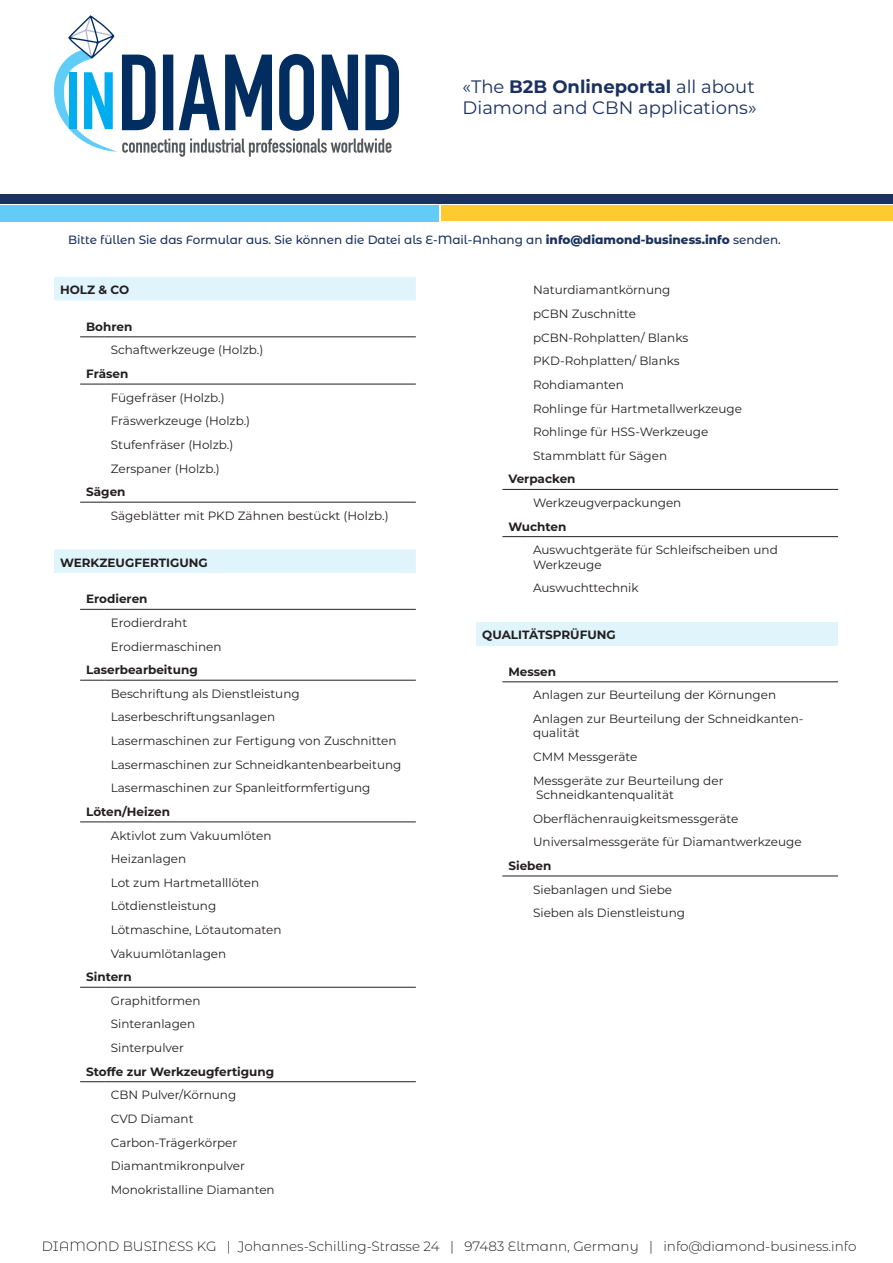
<style>
.page{position:relative;width:893px;height:1263px;background:#fff}
.page>*{position:absolute;margin:0;border:0;box-sizing:border-box;transform-origin:0 0}
.t1{font:18px/21.6px "Montserrat";color:#1b315f}
.t2{font:300 13.5px "Montserrat Alternates";color:#231f20}
.t3{font:12px/14.4px "Montserrat";color:#231f20}
.t4{font:700 12px "Montserrat";color:#231f20}
.t5{font:500 12px "Montserrat Alternates";color:#1b315f}
.s1{font-weight:700}
.s2{font-weight:800}
</style>
<div class="page">
<svg style="left:54px;top:15px;width:345px;height:142px"></svg>
<div style="left:0;top:194px;width:893px;height:9px;background:#1b315f"></div>
<div style="left:0;top:205px;width:439px;height:17px;background:#61ccf5"></div>
<div style="left:441px;top:205px;width:452px;height:16px;background:#fecb2f"></div>
<svg style="left:54px;top:277px;width:362px;height:296px"></svg>
<svg style="left:80px;top:337px;width:25px;height:1px"></svg>
<hr style="left:105px;top:337px;width:311px;height:1px;background:#231f20">
<svg style="left:80px;top:609px;width:25px;height:1px"></svg>
<hr style="left:105px;top:609px;width:311px;height:1px;background:#231f20">
<svg style="left:80px;top:384px;width:25px;height:1px"></svg>
<hr style="left:105px;top:384px;width:311px;height:1px;background:#231f20">
<svg style="left:80px;top:502px;width:25px;height:1px"></svg>
<hr style="left:105px;top:502px;width:311px;height:1px;background:#231f20">
<svg style="left:80px;top:680px;width:25px;height:1px"></svg>
<hr style="left:105px;top:680px;width:311px;height:1px;background:#231f20">
<svg style="left:80px;top:822px;width:25px;height:1px"></svg>
<hr style="left:105px;top:822px;width:311px;height:1px;background:#231f20">
<svg style="left:80px;top:987px;width:25px;height:1px"></svg>
<hr style="left:105px;top:987px;width:311px;height:1px;background:#231f20">
<svg style="left:80px;top:1081px;width:25px;height:1px"></svg>
<hr style="left:105px;top:1081px;width:311px;height:1px;background:#231f20">
<div style="left:476px;top:622px;width:362px;height:23px;background:#e0f4fc"></div>
<svg style="left:502px;top:489px;width:25px;height:1px"></svg>
<hr style="left:527px;top:489px;width:311px;height:1px;background:#231f20">
<svg style="left:502px;top:681px;width:25px;height:1px"></svg>
<hr style="left:527px;top:681px;width:311px;height:1px;background:#231f20">
<svg style="left:502px;top:536px;width:25px;height:1px"></svg>
<hr style="left:527px;top:536px;width:311px;height:1px;background:#231f20">
<svg style="left:502px;top:876px;width:25px;height:1px"></svg>
<hr style="left:527px;top:876px;width:311px;height:1px;background:#231f20">
<h1 class="t1" style="left:463px;top:75px;width:295px">«The <span class="s1">B2B Onlineportal</span> all about<br>Diamond and CBN applications»</h1>
<p class="t5" style="left:68px;top:232px;width:714px">Bitte füllen Sie das Formular aus. Sie können die Datei als E-Mail-Anhang an <span class="s2">info@diamond-business.info</span> senden.</p>
<p class="t4" style="left:60px;top:282px;width:71px">HOLZ &amp; CO</p>
<p class="t4" style="left:86px;top:318px;width:48px">Bohren</p>
<p class="t3" style="left:111px;top:343px;width:154px">Schaftwerkzeuge (Holzb.)</p>
<p class="t4" style="left:86px;top:365px;width:44px">Fräsen</p>
<p class="t3" style="left:111px;top:390px;width:115px">Fügefräser (Holzb.)</p>
<p class="t3" style="left:111px;top:413px;width:141px">Fräswerkzeuge (Holzb.)</p>
<p class="t3" style="left:111px;top:437px;width:124px">Stufenfräser (Holzb.)</p>
<p class="t3" style="left:111px;top:461px;width:111px">Zerspaner (Holzb.)</p>
<p class="t4" style="left:86px;top:483px;width:41px">Sägen</p>
<p class="t3" style="left:111px;top:508px;width:279px">Sägeblätter mit PKD Zähnen bestückt (Holzb.)</p>
<p class="t4" style="left:60px;top:554px;width:149px">WERKZEUGFERTIGUNG</p>
<p class="t4" style="left:86px;top:590px;width:63px">Erodieren</p>
<p class="t3" style="left:111px;top:615px;width:78px">Erodierdraht</p>
<p class="t3" style="left:111px;top:639px;width:112px">Erodiermaschinen</p>
<p class="t4" style="left:86px;top:661px;width:113px">Laserbearbeitung</p>
<p class="t3" style="left:111px;top:686px;width:190px">Beschriftung als Dienstleistung</p>
<p class="t3" style="left:111px;top:709px;width:166px">Laserbeschriftungsanlagen</p>
<p class="t3" style="left:111px;top:733px;width:287px">Lasermaschinen zur Fertigung von Zuschnitten</p>
<p class="t3" style="left:111px;top:757px;width:292px">Lasermaschinen zur Schneidkantenbearbeitung</p>
<p class="t3" style="left:111px;top:780px;width:261px">Lasermaschinen zur Spanleitformfertigung</p>
<p class="t4" style="left:86px;top:803px;width:85px">Löten/Heizen</p>
<p class="t3" style="left:111px;top:828px;width:162px">Aktivlot zum Vakuumlöten</p>
<p class="t3" style="left:111px;top:851px;width:77px">Heizanlagen</p>
<p class="t3" style="left:111px;top:875px;width:150px">Lot zum Hartmetalllöten</p>
<p class="t3" style="left:111px;top:898px;width:107px">Lötdienstleistung</p>
<p class="t3" style="left:111px;top:922px;width:172px">Lötmaschine, Lötautomaten</p>
<p class="t3" style="left:111px;top:946px;width:117px">Vakuumlötanlagen</p>
<p class="t4" style="left:86px;top:968px;width:47px">Sintern</p>
<p class="t3" style="left:111px;top:993px;width:91px">Graphitformen</p>
<p class="t3" style="left:111px;top:1016px;width:86px">Sinteranlagen</p>
<p class="t3" style="left:111px;top:1040px;width:75px">Sinterpulver</p>
<p class="t4" style="left:86px;top:1063px;width:190px">Stoffe zur Werkzeugfertigung</p>
<p class="t3" style="left:111px;top:1087px;width:127px">CBN Pulver/Körnung</p>
<p class="t3" style="left:111px;top:1111px;width:84px">CVD Diamant</p>
<p class="t3" style="left:111px;top:1135px;width:128px">Carbon-Trägerkörper</p>
<p class="t3" style="left:111px;top:1158px;width:136px">Diamantmikronpulver</p>
<p class="t3" style="left:111px;top:1182px;width:165px">Monokristalline Diamanten</p>
<p class="t3" style="left:533px;top:283px;width:139px">Naturdiamantkörnung</p>
<p class="t3" style="left:533px;top:306px;width:105px">pCBN Zuschnitte</p>
<p class="t3" style="left:533px;top:330px;width:157px">pCBN-Rohplatten/ Blanks</p>
<p class="t3" style="left:533px;top:353px;width:148px">PKD-Rohplatten/ Blanks</p>
<p class="t3" style="left:533px;top:377px;width:92px">Rohdiamanten</p>
<p class="t3" style="left:533px;top:401px;width:211px">Rohlinge für Hartmetallwerkzeuge</p>
<p class="t3" style="left:533px;top:424px;width:177px">Rohlinge für HSS-Werkzeuge</p>
<p class="t3" style="left:533px;top:448px;width:136px">Stammblatt für Sägen</p>
<p class="t4" style="left:508px;top:470px;width:69px">Verpacken</p>
<p class="t3" style="left:533px;top:495px;width:150px">Werkzeugverpackungen</p>
<p class="t4" style="left:508px;top:518px;width:60px">Wuchten</p>
<p class="t3" style="left:533px;top:542px;width:246px">Auswuchtgeräte für Schleifscheiben und<br>Werkzeuge</p>
<p class="t3" style="left:533px;top:580px;width:107px">Auswuchttechnik</p>
<p class="t4" style="left:482px;top:626px;width:135px">QUALITÄTSPRÜFUNG</p>
<p class="t4" style="left:508px;top:663px;width:49px">Messen</p>
<p class="t3" style="left:533px;top:687px;width:245px">Anlagen zur Beurteilung der Körnungen</p>
<p class="t3" style="left:533px;top:711px;width:272px">Anlagen zur Beurteilung der Schneidkanten&shy;qualität</p>
<p class="t3" style="left:533px;top:749px;width:106px">CMM Messgeräte</p>
<p class="t3" style="left:533px;top:773px;width:192px">Messgeräte zur Beurteilung der<br>Schneidkantenqualität</p>
<p class="t3" style="left:533px;top:811px;width:207px">Oberflächenrauigkeitsmessgeräte</p>
<p class="t3" style="left:533px;top:834px;width:270px">Universalmessgeräte für Diamantwerkzeuge</p>
<p class="t4" style="left:508px;top:857px;width:44px">Sieben</p>
<p class="t3" style="left:533px;top:877px;width:153px;line-height:23.5px">Siebanlagen und Siebe<br>Sieben als Dienstleistung</p>
<p class="t2" style="left:42px;top:1236px;width:816px">DIAMOND BUSINESS KG | Johannes-Schilling-Strasse 24 | 97483 Eltmann, Germany | info@diamond-business.info</p>
</div>
